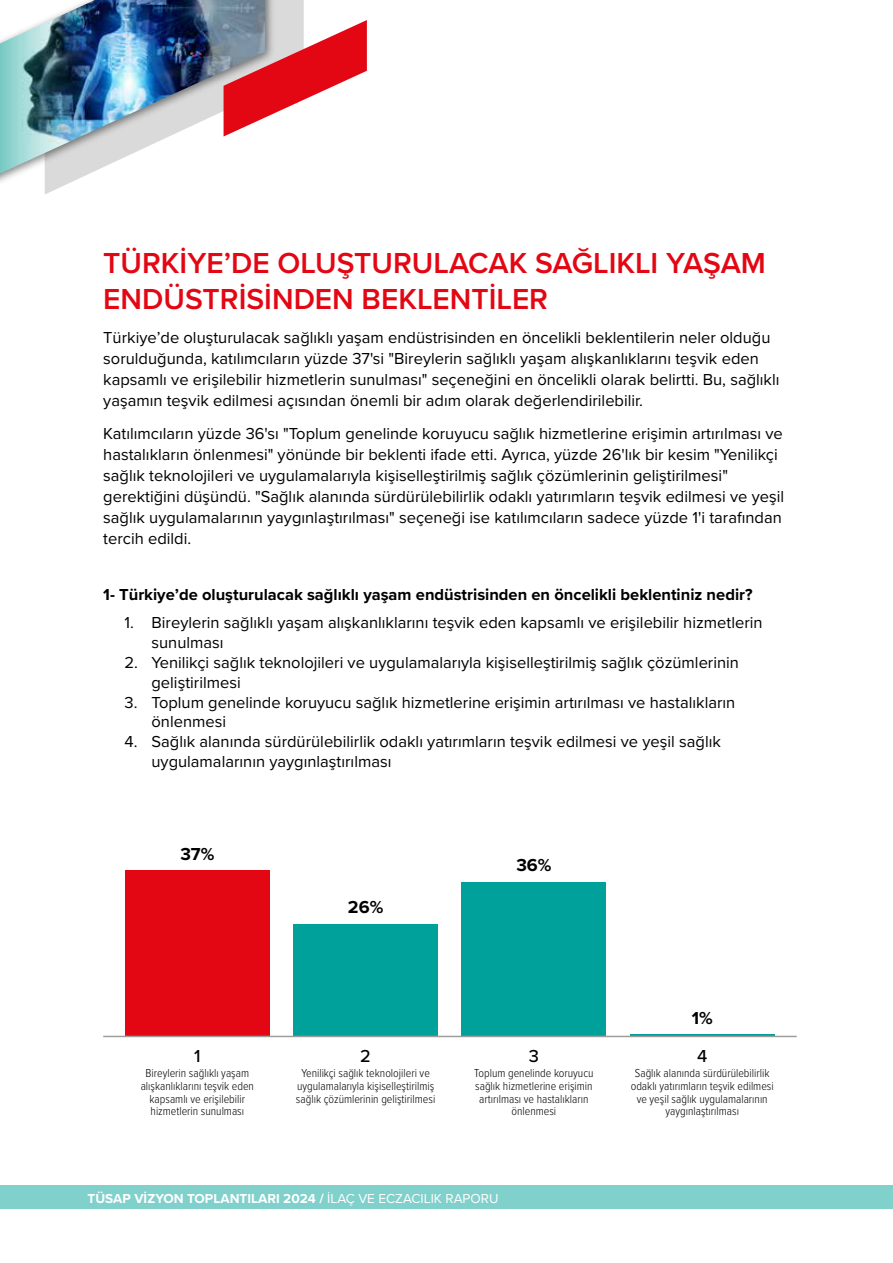
<style>
.page{position:relative;width:893px;height:1263px;background:#fff}
.page>*{position:absolute;margin:0;border:0;box-sizing:border-box;transform-origin:0 0}
.t1{font:600 30px/36px "Proxima Nova";color:#e30613}
.t2{font:700 18px "Proxima Nova";color:#000}
.t3{font:500 18px "Proxima Nova";color:#000}
.t4{font:16.5px/21px "Proxima Nova";color:#000}
.t5{font:700 16.5px "Proxima Nova";color:#000}
.t6{font:700 13.5px "Proxima Nova";color:#fff}
.t7{font:300 12px/12.8px "Proxima Nova Cond";color:#000;text-align:center}
.s1{font-weight:400}
</style>
<div class="page">
<div style="left:0;top:1186px;width:893px;height:23px;background:#80d0cc"></div>
<svg style="left:45px;top:0;width:259px;height:194px"></svg>
<svg style="left:279px;top:20px;width:88px;height:117px"></svg>
<img style="left:0;top:0;width:279px;height:193px">
<img style="left:0;top:0;width:265px;height:179px">
<hr style="left:630px;top:1034px;width:144px;height:2px;background:#00a19a">
<div style="left:125px;top:870px;width:145px;height:166px;background:#e30613"></div>
<div style="left:293px;top:924px;width:145px;height:112px;background:#00a19a"></div>
<div style="left:462px;top:882px;width:144px;height:154px;background:#00a19a"></div>
<hr style="left:103px;top:1036px;width:694px;height:1px;background:#9d9d9c">
<h1 class="t1" style="left:103px;top:244px;width:664px">TÜRKİYE’DE OLUŞTURULACAK SAĞLIKLI YAŞAM<br>ENDÜSTRİSİNDEN BEKLENTİLER</h1>
<p class="t4" style="left:103px;top:326px;width:678px">Türkiye’de oluşturulacak sağlıklı yaşam endüstrisinden en öncelikli beklentilerin neler olduğu sorulduğunda, katılımcıların yüzde 37'si "Bireylerin sağlıklı yaşam alışkanlıklarını teşvik eden kapsamlı ve erişilebilir hizmetlerin sunulması" seçeneğini en öncelikli olarak belirtti. Bu, sağlıklı yaşamın teşvik edilmesi açısından önemli bir adım olarak değerlendirilebilir.</p>
<p class="t4" style="left:103px;top:423px;width:682px">Katılımcıların yüzde 36'sı "Toplum genelinde koruyucu sağlık hizmetlerine erişimin artırılması ve hastalıkların önlenmesi" yönünde bir beklenti ifade etti. Ayrıca, yüzde 26'lık bir kesim "Yenilikçi sağlık teknolojileri ve uygulamalarıyla kişiselleştirilmiş sağlık çözümlerinin geliştirilmesi" gerektiğini düşündü. "Sağlık alanında sürdürülebilirlik odaklı yatırımların teşvik edilmesi ve yeşil sağlık uygulamalarının yaygınlaştırılması" seçeneği ise katılımcıların sadece yüzde 1'i tarafından tercih edildi.</p>
<p class="t5" style="left:103px;top:582px;width:651px">1- Türkiye’de oluşturulacak sağlıklı yaşam endüstrisinden en öncelikli beklentiniz nedir?</p>
<p class="t4" style="left:151px;top:612px;width:613px;line-height:19.8px;text-indent:-27px">1. Bireylerin sağlıklı yaşam alışkanlıklarını teşvik eden kapsamlı ve erişilebilir hizmetlerin sunulması</p>
<p class="t4" style="left:151px;top:652px;width:589px;line-height:19.8px;text-indent:-27px">2. Yenilikçi sağlık teknolojileri ve uygulamalarıyla kişiselleştirilmiş sağlık çözümlerinin geliştirilmesi</p>
<p class="t4" style="left:151px;top:691px;width:585px;line-height:19.8px;text-indent:-27px">3. Toplum genelinde koruyucu sağlık hizmetlerine erişimin artırılması ve hastalıkların önlenmesi</p>
<p class="t4" style="left:151px;top:731px;width:571px;line-height:19.8px;text-indent:-27px">4. Sağlık alanında sürdürülebilirlik odaklı yatırımların teşvik edilmesi ve yeşil sağlık uygulamalarının yaygınlaştırılması</p>
<p class="t2" style="left:180px;top:840px;width:36px">37%</p>
<p class="t2" style="left:348px;top:894px;width:37px">26%</p>
<p class="t2" style="left:516px;top:852px;width:37px">36%</p>
<p class="t3" style="left:194px;top:1043px;width:8px">1</p>
<p class="t7" style="left:141px;top:1066px;width:115px">Bireylerin sağlıklı yaşam alışkanlıklarını teşvik eden kapsamlı ve erişilebilir hizmetlerin sunulması</p>
<p class="t3" style="left:360px;top:1043px;width:12px">2</p>
<p class="t7" style="left:296px;top:1066px;width:141px">Yenilikçi sağlık teknolojileri ve uygulamalarıyla kişiselleştirilmiş sağlık çözümlerinin geliştirilmesi</p>
<p class="t3" style="left:529px;top:1043px;width:12px">3</p>
<p class="t7" style="left:474px;top:1066px;width:121px">Toplum genelinde koruyucu sağlık hizmetlerine erişimin artırılması ve hastalıkların önlenmesi</p>
<p class="t6" style="left:88px;top:1188px;width:412px">TÜSAP VİZYON TOPLANTILARI 2024 / <span class="s1">İLAÇ VE ECZACILIK RAPORU</span></p>
<p class="t2" style="left:692px;top:1004px;width:23px">1%</p>
<p class="t3" style="left:697px;top:1043px;width:12px">4</p>
<p class="t7" style="left:631px;top:1066px;width:145px">Sağlık alanında sürdürülebilirlik odaklı yatırımların teşvik edilmesi ve yeşil sağlık uygulamalarının yaygınlaştırılması</p>
</div>
